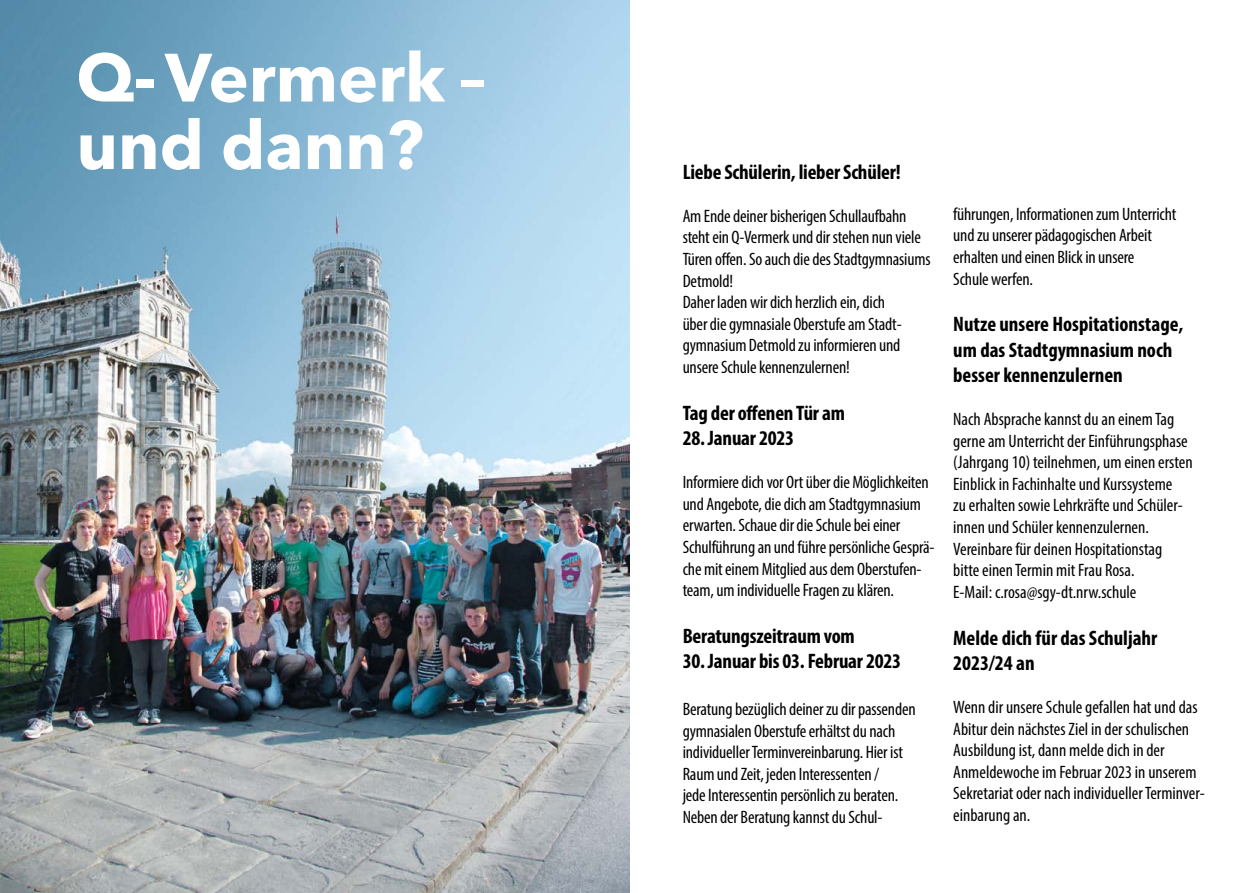
<style>
.page{position:relative;width:1259px;height:893px;background:#fff}
.page>*{position:absolute;margin:0;border:0;box-sizing:border-box;transform-origin:0 0}
.t1{font:700 67.5px/67.5px "Avenir Next";color:#fff}
.t2{font:700 condensed 21px/25.2px "Myriad Pro";letter-spacing:-.005em;color:#000}
.t3{font:condensed 18px/21.6px "Myriad Pro";letter-spacing:-.01em;color:#000}
</style>
<div class="page">
<img style="left:0;top:0;width:629px;height:893px">
<h1 class="t1" style="left:77px;top:43px;width:411px">Q- Vermerk – und dann?</h1>
<p class="t2" style="left:682px;top:158px;width:219px">Liebe Schülerin, lieber Schüler!</p>
<p class="t3" style="left:682px;top:205px;width:249px">Am Ende deiner bisherigen Schullaufbahn steht ein Q-Vermerk und dir stehen nun viele Türen offen. So auch die des Stadtgymnasiums Detmold!<br>Daher laden wir dich herzlich ein, dich<br>über die gymnasiale Oberstufe am Stadt&shy;gymnasium Detmold zu informieren und unsere Schule kennenzulernen!</p>
<p class="t2" style="left:682px;top:400px;width:164px">Tag der offenen Tür am</p>
<p class="t2" style="left:682px;top:425px;width:113px">28. Januar 2023</p>
<p class="t3" style="left:682px;top:471px;width:253px">Informiere dich vor Ort über die Möglichkeiten und Angebote, die dich am Stadtgymnasium erwarten. Schaue dir die Schule bei einer Schulführung an und führe persönliche Gesprä&shy;che mit einem Mitglied aus dem Oberstufen&shy;team, um individuelle Fragen zu klären.</p>
<p class="t2" style="left:682px;top:623px;width:174px">Beratungszeitraum vom</p>
<p class="t2" style="left:682px;top:648px;width:220px">30. Januar bis 03. Februar 2023</p>
<p class="t3" style="left:682px;top:698px;width:234px">Beratung bezüglich deiner zu dir passenden gymnasialen Oberstufe erhältst du nach individueller Terminvereinbarung. Hier ist Raum und Zeit, jeden Interessenten /<br>jede Interessentin persönlich zu beraten.<br>Neben der Beratung kannst du Schul-</p>
<p class="t3" style="left:953px;top:203px;width:225px">führungen, Informationen zum Unterricht und zu unserer pädagogischen Arbeit erhalten und einen Blick in unsere<br>Schule werfen.</p>
<p class="t2" style="left:953px;top:311px;width:231px">Nutze unsere Hospitationstage, um das Stadtgymnasium noch besser kennenzulernen</p>
<p class="t3" style="left:953px;top:408px;width:241px">Nach Absprache kannst du an einem Tag gerne am Unterricht der Einführungsphase (Jahrgang 10) teilnehmen, um einen ersten Einblick in Fachinhalte und Kurssysteme<br>zu erhalten sowie Lehrkräfte und Schüler&shy;innen und Schüler kennenzulernen.<br>Vereinbare für deinen Hospitationstag bitte einen Termin mit Frau Rosa.<br>E-Mail: c.rosa@sgy-dt.nrw.schule</p>
<p class="t2" style="left:953px;top:624px;width:206px">Melde dich für das Schuljahr<br>2023/24 an</p>
<p class="t3" style="left:953px;top:696px;width:253px">Wenn dir unsere Schule gefallen hat und das Abitur dein nächstes Ziel in der schulischen Ausbildung ist, dann melde dich in der Anmeldewoche im Februar 2023 in unserem Sekretariat oder nach individueller Terminver&shy;einbarung an.</p>
</div>
